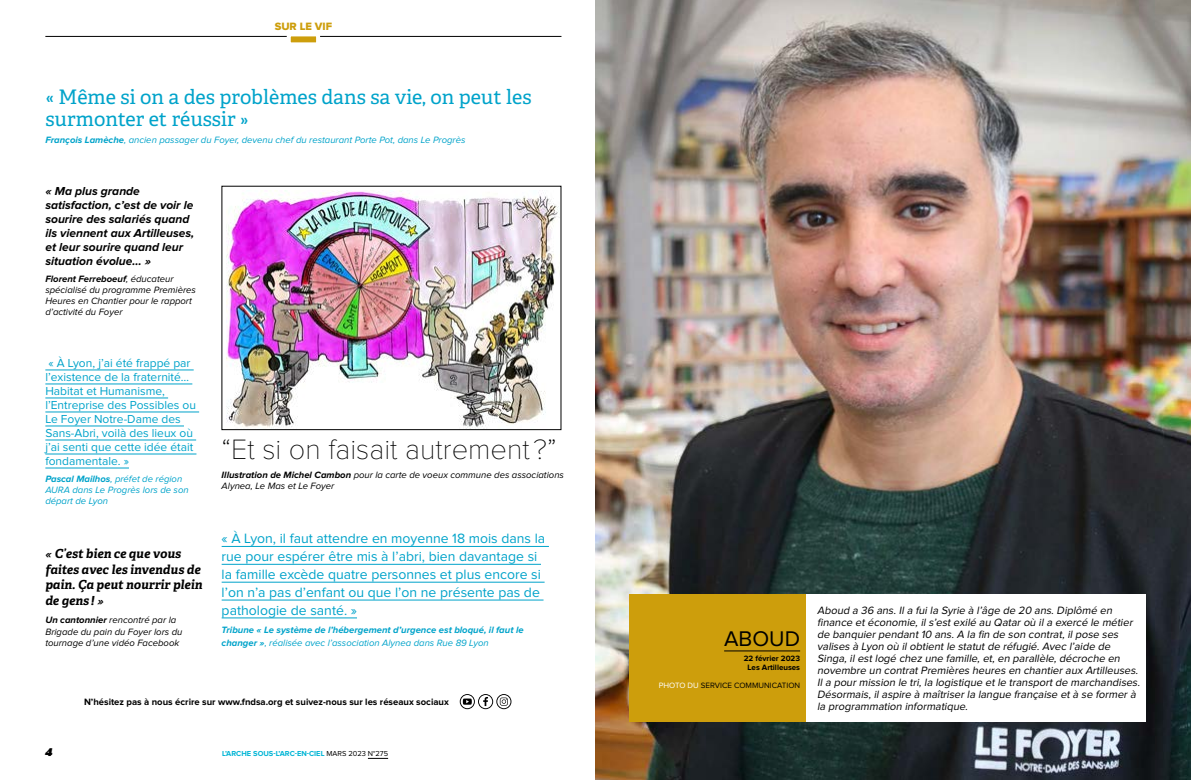
<style>
.page{position:relative;width:1191px;height:780px;background:#fff}
.page>*{position:absolute;margin:0;border:0;box-sizing:border-box;transform-origin:0 0}
.t1{font:100 29px "Proxima Nova";color:#000}
.t2{font:22px "Proxima Nova";color:#000}
.t3{font:20px/22px "Adelle";color:#00a3ca}
.t4{font:14px/17.9px "Proxima Nova";color:#00a3ca}
.t5{font:italic 14px "Appetite";color:#000}
.t6{font:italic 700 12.5px/15.8px "Adelle";color:#000}
.t7{font:12px/14px "Proxima Nova";color:#00a3ca}
.t8{font:italic 700 12px/14px "Proxima Nova";color:#000}
.t9{font:italic 11px/12px "Proxima Nova";color:#000}
.t10{font:11px "Proxima Nova Extrabld";color:#cd9e0c}
.t11{font:italic 9.5px/11px "Proxima Nova";color:#000}
.t12{font:italic 9.5px/11px "Proxima Nova";color:#00a3ca}
.t13{font:italic 700 9.5px/12.9px "Proxima Nova";color:#00a3ca}
.t14{font:700 9.5px "Proxima Nova";color:#000}
.t15{font:700 8px/9px "Proxima Nova";color:#000;text-align:center}
.t16{font:8px "Proxima Nova";color:#000}
.t17{font:700 7.5px "Proxima Nova";color:#00b5d5}
.s1{font-weight:700}
.s2{font-family:"Proxima Nova";font-size:12px}
.s3{font-weight:400}
.s4{font-weight:400;color:#000}
.s5{color:#fff}
</style>
<div class="page">
<svg style="left:368px;top:758px;width:20px;height:1px"></svg>
<hr style="left:45px;top:36px;width:516px;height:1px;background:#000">
<svg style="left:285px;top:35px;width:37px;height:8px"></svg>
<img style="left:595px;top:0;width:596px;height:780px">
<hr style="left:45px;top:369px;width:149px;height:1px;background:#00a3ca">
<hr style="left:45px;top:383px;width:147px;height:1px;background:#00a3ca">
<hr style="left:45px;top:397px;width:123px;height:1px;background:#00a3ca">
<hr style="left:45px;top:411px;width:154px;height:1px;background:#00a3ca">
<hr style="left:45px;top:425px;width:139px;height:1px;background:#00a3ca">
<hr style="left:45px;top:439px;width:151px;height:1px;background:#00a3ca">
<hr style="left:45px;top:453px;width:151px;height:1px;background:#00a3ca">
<hr style="left:45px;top:467px;width:84px;height:1px;background:#00a3ca">
<hr style="left:222px;top:546px;width:327px;height:1px;background:#00a3ca">
<hr style="left:222px;top:564px;width:319px;height:1px;background:#00a3ca">
<hr style="left:222px;top:582px;width:322px;height:1px;background:#00a3ca">
<hr style="left:222px;top:599px;width:321px;height:1px;background:#00a3ca">
<hr style="left:222px;top:617px;width:135px;height:1px;background:#00a3ca">
<img style="left:226px;top:190px;width:333px;height:238px">
<div style="left:806px;top:594px;width:339px;height:127px;background:#fff"></div>
<div style="left:629px;top:594px;width:177px;height:127px;background:#cd9e0c"></div>
<hr style="left:724px;top:650px;width:76px;height:1px;background:#000">
<svg style="left:460px;top:694px;width:51px;height:15px"></svg>
<p class="t10" style="left:275px;top:20px;width:59px">SUR LE VIF</p>
<h3 class="t3" style="left:45px;top:85px;width:487px">« Même si on a des problèmes dans sa vie, on peut les surmonter et réussir »</h3>
<p class="t12" style="left:45px;top:135px;width:422px"><span class="s1">François Lamèche</span>, ancien passager du Foyer, devenu chef du restaurant Porte Pot, dans Le Progrès</p>
<p class="t8" style="left:45px;top:184px;width:150px">« Ma plus grande satisfaction, c’est de voir le sourire des salariés quand ils viennent aux Artilleuses, et leur sourire quand leur situation évolue… »</p>
<p class="t11" style="left:45px;top:273px;width:152px"><span class="s1">Florent Ferreboeuf</span>, éducateur spécialisé du programme Premières<br>Heures en Chantier pour le rapport d’activité du Foyer</p>
<p class="t7" style="left:45px;top:356px;width:152px">« À Lyon, j’ai été frappé par l’existence de la fraternité…<br>Habitat et Humanisme, l’Entreprise des Possibles ou<br>Le Foyer Notre-Dame des<br>Sans-Abri, voilà des lieux où j’ai senti que cette idée était fondamentale. »</p>
<p class="t12" style="left:45px;top:473px;width:145px"><span class="s1">Pascal Mailhos</span>, préfet de région<br>AURA dans Le Progrès lors de son départ de Lyon</p>
<p class="t6" style="left:45px;top:545px;width:159px"><span class="s2">«</span> C’est bien ce que vous faites avec les invendus de pain. Ça peut nourrir plein de gens ! <span class="s2">»</span></p>
<p class="t11" style="left:45px;top:613px;width:139px;line-height:11.8px"><span class="s1">Un cantonnier</span> rencontré par la<br>Brigade du pain du Foyer lors du tournage d’une vidéo Facebook</p>
<h1 class="t1" style="left:222px;top:433px;width:336px">“Et si on faisait autrement ?”</h1>
<p class="t11" style="left:222px;top:469px;width:344px"><span class="s1">Illustration de Michel Cambon</span> pour la carte de voeux commune des associations<br>Alynea, Le Mas et Le Foyer</p>
<p class="t4" style="left:222px;top:530px;width:325px">« À Lyon, il faut attendre en moyenne 18 mois dans la rue pour espérer être mis à l’abri, bien davantage si la famille excède quatre personnes et plus encore si l’on n’a pas d’enfant ou que l’on ne présente pas de pathologie de santé. »</p>
<p class="t13" style="left:222px;top:624px;width:303px">Tribune « Le système de l’hébergement d’urgence est bloqué, il faut le changer »<span class="s3">, réalisée avec l’association Alynea dans Rue 89 Lyon</span></p>
<p class="t14" style="left:84px;top:696px;width:366px">N’hésitez pas à nous écrire sur www.fndsa.org et suivez-nous sur les réseaux sociaux</p>
<p class="t5" style="left:45px;top:741px;width:9px">4</p>
<p class="t17" style="left:222px;top:749px;width:167px">L’ARCHE SOUS-L’ARC-EN-CIEL <span class="s4">MARS 2023 N°275</span></p>
<h2 class="t2" style="left:724px;top:626px;width:77px">ABOUD</h2>
<p class="t15" style="left:744px;top:653px;width:58px">22 février 2023<br>Les Artilleuses</p>
<p class="t16" style="left:658px;top:680px;width:143px"><span class="s5">PHOTO DU</span> SERVICE COMMUNICATION</p>
<p class="t9" style="left:817px;top:604px;width:326px">Aboud a 36 ans.Ila fuila Syrie à l’âge de 20 ans.Diplômé en finance etéconomie,ils’estexilé au Qataroù ila exercé le métier de banquierpendant10 ans.A la fin de son contrat,ilpose ses valises à Lyon où ilobtientle statutde réfugié.Avec l’aide de Singa,ilestlogé chez une famille,et,en parallèle,décroche en novembre un contratPremières heures en chantieraux Artilleuses.<br>Ila pourmission le tri,la logistique etle transportde marchandises.<br>Désormais,ilaspire à maîtriserla langue française età se formerà la programmation informatique.</p>
</div>
